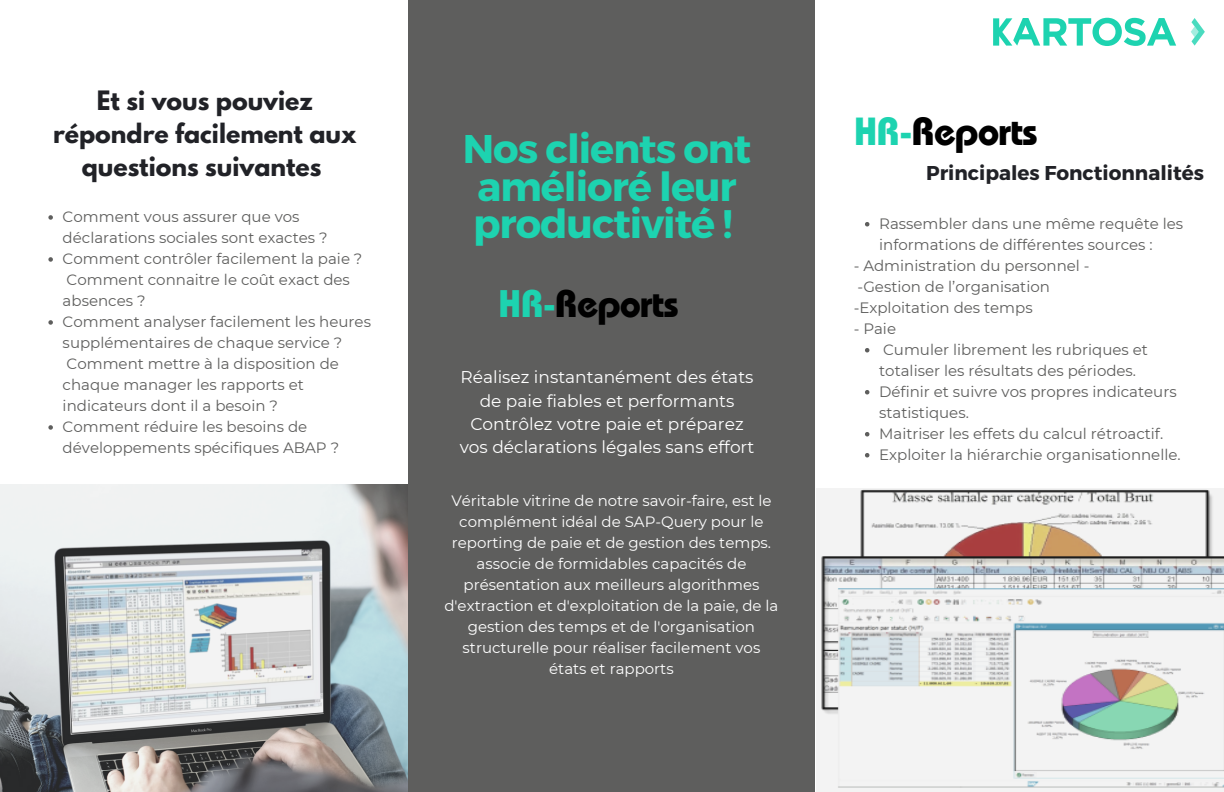
<style>
.page{position:relative;width:1224px;height:792px;background:#fff}
.page>*{position:absolute;margin:0;border:0;box-sizing:border-box;transform-origin:0 0}
.t1{font:700 40px/37.5px "Montserrat";letter-spacing:-.025em;color:#1dd3b0}
.t2{font:700 39px "Bauhaus Pro";letter-spacing:-.025em;color:#000}
.t3{font:700 38.2px "Bauhaus Pro";letter-spacing:-.025em;color:#000}
.t4{font:700 23.7px/33px "League Spartan";color:#212227;text-align:center}
.t5{font:700 20px "Montserrat";color:#212227}
.t6{font:17px/23.2px "Montserrat";color:#fff;text-align:center}
.t7{font:15px/21px "Montserrat";color:#5e5e5d}
.t8{font:15px/21px "Montserrat";color:#fff;text-align:center}
.s1{color:#1dd3b0}
</style>
<div class="page">
<div style="left:408px;top:0;width:407px;height:792px;background:#5e5e5d"></div>
<img style="left:0;top:484px;width:407px;height:308px">
<svg style="left:993px;top:18px;width:183px;height:28px"></svg>
<svg style="left:1191px;top:18px;width:14px;height:28px"></svg>
<svg style="left:48px;top:215px;width:5px;height:5px"></svg>
<svg style="left:48px;top:257px;width:5px;height:5px"></svg>
<svg style="left:48px;top:320px;width:5px;height:5px"></svg>
<svg style="left:48px;top:425px;width:5px;height:5px"></svg>
<svg style="left:865px;top:222px;width:4px;height:4px"></svg>
<svg style="left:865px;top:348px;width:4px;height:4px"></svg>
<svg style="left:865px;top:390px;width:4px;height:4px"></svg>
<svg style="left:865px;top:432px;width:4px;height:4px"></svg>
<svg style="left:865px;top:453px;width:4px;height:4px"></svg>
<img style="left:816px;top:488px;width:408px;height:304px">
<p class="t4" style="left:53px;top:87px;width:305px">Et si vous pouviez répondre facilement aux questions suivantes</p>
<p class="t7" style="left:63px;top:206px;width:267px">Comment vous assurer que vos déclarations sociales sont exactes ?</p>
<p class="t7" style="left:63px;top:248px;width:301px">Comment contrôler facilement la paie ?<br>Comment connaitre le coût exact des absences ?</p>
<p class="t7" style="left:63px;top:311px;width:310px">Comment analyser facilement les heures supplémentaires de chaque service ?<br>Comment mettre à la disposition de chaque manager les rapports et indicateurs dont il a besoin ?</p>
<p class="t7" style="left:63px;top:416px;width:278px">Comment réduire les besoins de développements spécifiques ABAP ?</p>
<p class="t1" style="left:463px;top:128px;width:290px">Nos clients ont amélioré leur productivité !</p>
<p class="t3" style="left:498px;top:290px;width:182px"><span class="s1">HR-</span>Reports</p>
<p class="t6" style="left:460px;top:366px;width:296px">Réalisez instantanément des états de paie fiables et performants Contrôlez votre paie et préparez vos déclarations légales sans effort</p>
<p class="t8" style="left:444px;top:490px;width:336px">Véritable vitrine de notre savoir-faire, est le complément idéal de SAP-Query pour le reporting de paie et de gestion des temps. associe de formidables capacités de présentation aux meilleurs algorithmes d'extraction et d'exploitation de la paie, de la gestion des temps et de l'organisation structurelle pour réaliser facilement vos états et rapports</p>
<p class="t2" style="left:854px;top:117px;width:186px"><span class="s1">HR-</span>Reports</p>
<p class="t5" style="left:926px;top:160px;width:279px">Principales Fonctionnalités</p>
<p class="t7" style="left:879px;top:213px;width:306px">Rassembler dans une même requête les informations de différentes sources :</p>
<p class="t7" style="left:854px;top:255px;width:237px">- Administration du personnel -</p>
<p class="t7" style="left:858px;top:276px;width:194px">-Gestion de l’organisation</p>
<p class="t7" style="left:854px;top:297px;width:181px">-Exploitation des temps</p>
<p class="t7" style="left:854px;top:318px;width:44px">- Paie</p>
<p class="t7" style="left:879px;top:339px;width:270px">Cumuler librement les rubriques et totaliser les résultats des périodes.</p>
<p class="t7" style="left:879px;top:381px;width:299px">Définir et suivre vos propres indicateurs statistiques.</p>
<p class="t7" style="left:879px;top:423px;width:285px">Maitriser les effets du calcul rétroactif.</p>
<p class="t7" style="left:879px;top:444px;width:303px">Exploiter la hiérarchie organisationnelle.</p>
</div>
